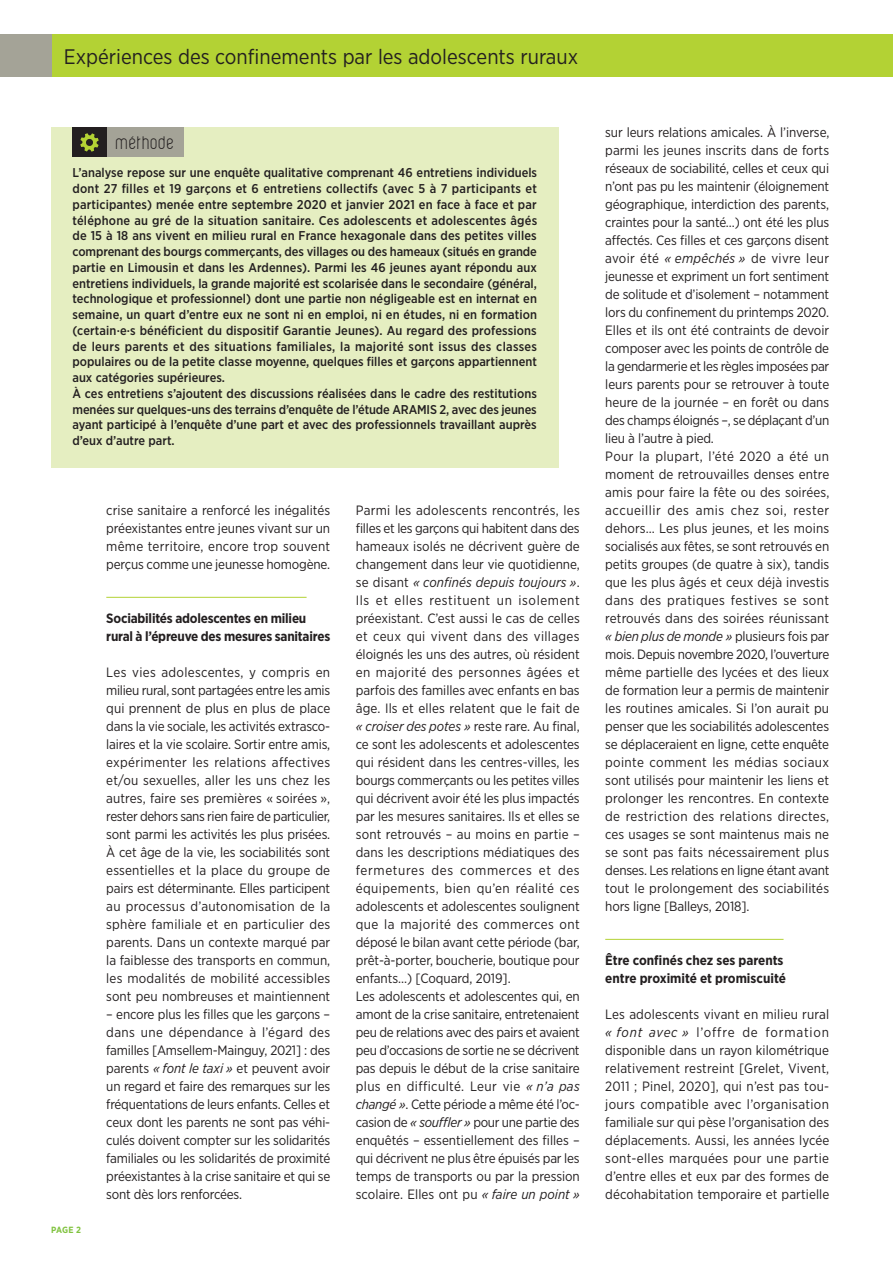
<style>
.page{position:relative;width:893px;height:1263px;background:#fff}
.page>*{position:absolute;margin:0;border:0;box-sizing:border-box;transform-origin:0 0}
.Bando_Titre{font:21px "Gotham Narrow";color:#231f20}
.t1{font:18px "Violette";letter-spacing:.03em;color:#231f20}
.Texte_courant{font:13.5px/18px "Gotham Narrow";letter-spacing:-.005em;color:#231f20;text-align:justify}
.Intertitre{font:700 13.5px/18px "Gotham Narrow";letter-spacing:-.015em;color:#231f20}
.Encadré_texte{font:500 12.75px/15.8px "Gotham Narrow";color:#231f20;text-align:justify}
.t2{font:700 9px "Gotham Narrow";color:#81c340}
.s1{font-style:italic}
</style>
<div class="page">
<div style="left:51px;top:34px;width:842px;height:43px;background:#b3d234"></div>
<div style="left:0;top:34px;width:51px;height:43px;background:#a4a397"></div>
<hr style="left:106px;top:597px;width:201px;height:1px;background:#b3d234">
<hr style="left:605px;top:939px;width:178px;height:1px;background:#b3d234">
<div style="left:51px;top:128px;width:507px;height:340px;background:#e5eec1"></div>
<div style="left:107px;top:128px;width:77px;height:29px;background:#a4a397"></div>
<div style="left:72px;top:128px;width:35px;height:29px;background:#231f20"></div>
<svg style="left:80px;top:133px;width:19px;height:19px"></svg>
<p class="Bando_Titre" style="left:64px;top:43px;width:516px">Expériences des confinements par les adolescents ruraux</p>
<p class="t1" style="left:116px;top:133px;width:60px">méthode</p>
<p class="Encadré_texte" style="left:72px;top:165px;width:466px">L’analyse repose sur une enquête qualitative comprenant 46 entretiens individuels dont 27 filles et 19 garçons et 6 entretiens collectifs (avec 5 à 7 participants et participantes) menée entre septembre 2020 et janvier 2021 en face à face et par téléphone au gré de la situation sanitaire. Ces adolescents et adolescentes âgés de 15 à 18 ans vivent en milieu rural en France hexagonale dans des petites villes comprenant des bourgs commerçants, des villages ou des hameaux (situés en grande partie en Limousin et dans les Ardennes). Parmi les 46 jeunes ayant répondu aux entretiens individuels, la grande majorité est scolarisée dans le secondaire (général, technologique et professionnel) dont une partie non négligeable est en internat en semaine, un quart d’entre eux ne sont ni en emploi, ni en études, ni en formation (certain·e·s bénéficient du dispositif Garantie Jeunes). Au regard des professions de leurs parents et des situations familiales, la majorité sont issus des classes populaires ou de la petite classe moyenne, quelques filles et garçons appartiennent aux catégories supérieures.</p>
<p class="Encadré_texte" style="left:72px;top:385px;width:466px">À ces entretiens s’ajoutent des discussions réalisées dans le cadre des restitutions menées sur quelques-uns des terrains d’enquête de l’étude ARAMIS 2, avec des jeunes ayant participé à l’enquête d’une part et avec des professionnels travaillant auprès d’eux d’autre part.</p>
<p class="t2" style="left:51px;top:1224px;width:31px">PAGE 2</p>
<p class="Texte_courant" style="left:106px;top:501px;width:225px">crise sanitaire a renforcé les inégalités préexistantes entre jeunes vivant sur un même territoire, encore trop souvent perçus comme une jeunesse homogène.</p>
<p class="Intertitre" style="left:106px;top:609px;width:225px">Sociabilités adolescentes en milieu rural à l’épreuve des mesures sanitaires</p>
<p class="Texte_courant" style="left:106px;top:663px;width:226px">Les vies adolescentes, y compris en milieu rural, sont partagées entre les amis qui prennent de plus en plus de place dans la vie sociale, les activités extrasco&shy;laires et la vie scolaire. Sortir entre amis, expérimenter les relations affectives et/ou sexuelles, aller les uns chez les autres, faire ses premières « soirées », rester dehors sans rien faire de particulier, sont parmi les activités les plus prisées.<br>À cet âge de la vie, les sociabilités sont essentielles et la place du groupe de pairs est déterminante. Elles participent au processus d’autonomisation de la sphère familiale et en particulier des parents. Dans un contexte marqué par la faiblesse des transports en commun, les modalités de mobilité accessibles sont peu nombreuses et maintiennent</p>
<p class="Texte_courant" style="left:106px;top:1005px;width:226px">– encore plus les filles que les garçons – dans une dépendance à l’égard des familles [Amsellem-Mainguy, 2021] : des parents <span class="s1">« font le taxi »</span> et peuvent avoir un regard et faire des remarques sur les fréquentations de leurs enfants. Celles et ceux dont les parents ne sont pas véhi&shy;culés doivent compter sur les solidarités familiales ou les solidarités de proximité préexistantes à la crise sanitaire et qui se sont dès lors renforcées.</p>
<p class="Texte_courant" style="left:356px;top:501px;width:226px">Parmi les adolescents rencontrés, les filles et les garçons qui habitent dans des hameaux isolés ne décrivent guère de changement dans leur vie quotidienne, se disant <span class="s1">« confinés depuis toujours »</span>.<br>Ils et elles restituent un isolement préexistant. C’est aussi le cas de celles et ceux qui vivent dans des villages éloignés les uns des autres, où résident en majorité des personnes âgées et parfois des familles avec enfants en bas âge. Ils et elles relatent que le fait de <span class="s1">« croiser des potes »</span> reste rare. Au final, ce sont les adolescents et adolescentes qui résident dans les centres-villes, les bourgs commerçants ou les petites villes qui décrivent avoir été les plus impactés par les mesures sanitaires. Ils et elles se sont retrouvés – au moins en partie – dans les descriptions médiatiques des fermetures des commerces et des équipements, bien qu’en réalité ces adolescents et adolescentes soulignent que la majorité des commerces ont déposé le bilan avant cette période (bar, prêt-à-porter, boucherie, boutique pour enfants…) [Coquard, 2019].</p>
<p class="Texte_courant" style="left:356px;top:987px;width:226px">Les adolescents et adolescentes qui, en amont de la crise sanitaire, entretenaient peu de relations avec des pairs et avaient peu d’occasions de sortie ne se décrivent pas depuis le début de la crise sanitaire plus en difficulté. Leur vie <span class="s1">« n’a pas changé »</span>. Cette période a même été l’oc&shy;casion de <span class="s1">« souffler »</span> pour une partie des enquêtés – essentiellement des filles – qui décrivent ne plus être épuisés par les temps de transports ou par la pression scolaire. Elles ont pu <span class="s1">« faire un point »</span></p>
<p class="Texte_courant" style="left:605px;top:123px;width:226px">sur leurs relations amicales. À l’inverse, parmi les jeunes inscrits dans de forts réseaux de sociabilité, celles et ceux qui n’ont pas pu les maintenir (éloignement géographique, interdiction des parents, craintes pour la santé…) ont été les plus affectés. Ces filles et ces garçons disent avoir été <span class="s1">« empêchés »</span> de vivre leur jeunesse et expriment un fort sentiment de solitude et d’isolement – notamment lors du confinement du printemps 2020.<br>Elles et ils ont été contraints de devoir composer avec les points de contrôle de la gendarmerie et les règles imposées par leurs parents pour se retrouver à toute heure de la journée – en forêt ou dans des champs éloignés –, se déplaçant d’un lieu à l’autre à pied.</p>
<p class="Texte_courant" style="left:605px;top:447px;width:226px">Pour la plupart, l’été 2020 a été un moment de retrouvailles denses entre amis pour faire la fête ou des soirées, accueillir des amis chez soi, rester dehors… Les plus jeunes, et les moins socialisés aux fêtes, se sont retrouvés en petits groupes (de quatre à six), tandis que les plus âgés et ceux déjà investis dans des pratiques festives se sont retrouvés dans des soirées réunissant <span class="s1">« bien plus de monde »</span> plusieurs fois par mois. Depuis novembre 2020, l’ouverture même partielle des lycées et des lieux de formation leur a permis de maintenir les routines amicales. Si l’on aurait pu penser que les sociabilités adolescentes se déplaceraient en ligne, cette enquête pointe comment les médias sociaux sont utilisés pour maintenir les liens et prolonger les rencontres. En contexte de restriction des relations directes, ces usages se sont maintenus mais ne se sont pas faits nécessairement plus denses. Les relations en ligne étant avant tout le prolongement des sociabilités hors ligne [Balleys, 2018].</p>
<p class="Intertitre" style="left:605px;top:951px;width:182px">Être confinés chez ses parents entre proximité et promiscuité</p>
<p class="Texte_courant" style="left:605px;top:1005px;width:226px">Les adolescents vivant en milieu rural <span class="s1">« font avec »</span> l’offre de formation disponible dans un rayon kilométrique relativement restreint [Grelet, Vivent, 2011 ; Pinel, 2020], qui n’est pas tou&shy;jours compatible avec l’organisation familiale sur qui pèse l’organisation des déplacements. Aussi, les années lycée sont-elles marquées pour une partie d’entre elles et eux par des formes de décohabitation temporaire et partielle</p>
</div>
